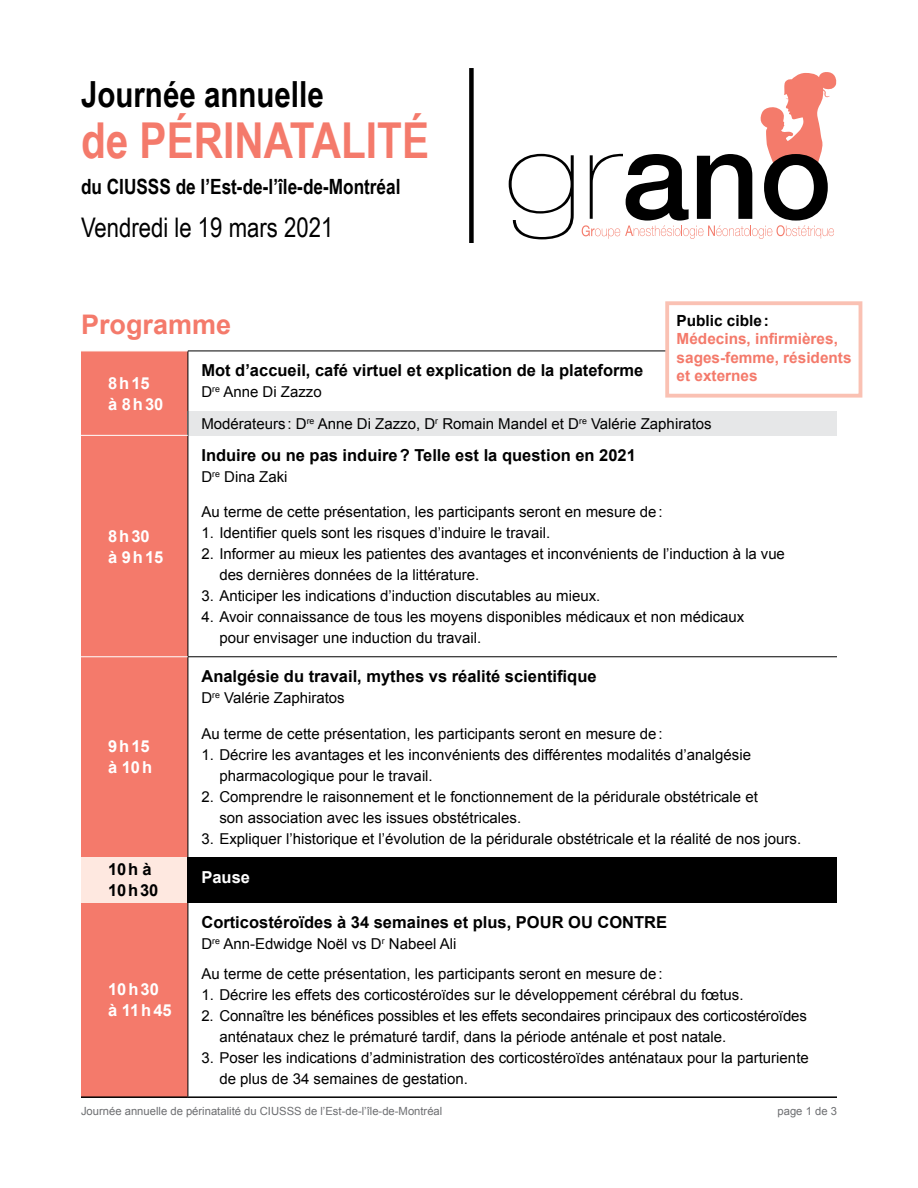
<style>
.page{position:relative;width:918px;height:1188px;background:#fff}
.page>*{position:absolute;margin:0;border:0;box-sizing:border-box;transform-origin:0 0}
.t1{font:700 49.5px "Arial Narrow";color:#f47a6b}
.t2{font:700 36px "Arial Narrow";color:#000}
.t3{font:27px "Arial Narrow";color:#000}
.t4{font:700 27px "Arial";color:#f47a6b}
.t5{font:700 21px "Arial Narrow";color:#000}
.t6{font:700 16.5px "Arial";color:#000}
.t7{font:700 16.5px/21px "Arial";letter-spacing:.125em;color:#fff}
.t8{font:700 16.5px/21px "Arial";letter-spacing:.06em;color:#fff}
.t9{font:700 16.5px/21px "Arial";letter-spacing:.055em;color:#000}
.t10{font:700 15.3px/18.5px "Arial";color:#f47a6b}
.t11{font:700 15.3px "Arial";color:#000}
.t12{font:15px/21px "Arial";color:#000}
.t13{font:11.25px "Arial";color:#6d6e71}
</style>
<div class="page">
<div style="left:81px;top:352px;width:107px;height:744px;background:#f47a6b"></div>
<div style="left:188px;top:411px;width:649px;height:24px;background:#e6e7e8"></div>
<div style="left:81px;top:857px;width:107px;height:45px;background:#fee8e0"></div>
<div style="left:188px;top:857px;width:649px;height:45px;background:#000"></div>
<hr style="left:188px;top:351px;width:649px;height:1px;background:#000">
<hr style="left:188px;top:351px;width:1px;height:60px;background:#000">
<svg style="left:188px;top:411px;width:1px;height:24px"></svg>
<hr style="left:188px;top:435px;width:1px;height:222px;background:#000">
<hr style="left:188px;top:657px;width:649px;height:1px;background:#000">
<hr style="left:188px;top:657px;width:1px;height:200px;background:#000">
<hr style="left:188px;top:902px;width:1px;height:194px;background:#000">
<hr style="left:81px;top:435px;width:107px;height:1px;background:#fff">
<hr style="left:81px;top:657px;width:107px;height:1px;background:#fff">
<hr style="left:81px;top:1096px;width:107px;height:2px;background:#000">
<hr style="left:188px;top:1096px;width:649px;height:2px;background:#000">
<svg style="left:509px;top:154px;width:65px;height:85px"></svg>
<svg style="left:582px;top:72px;width:255px;height:167px"></svg>
<div style="left:469px;top:68px;width:5px;height:175px;background:#000"></div>
<div style="left:665px;top:301px;width:197px;height:97px;background:#fff;border:4px solid #fac1b3"></div>
<h2 class="t2" style="left:81px;top:67px;width:244px">Journée annuelle</h2>
<h1 class="t1" style="left:81px;top:103px;width:350px">de PÉRINATALITÉ</h1>
<h3 class="t5" style="left:81px;top:171px;width:321px">du CIUSSS de l’Est-de-l’île-de-Montréal</h3>
<h3 class="t3" style="left:81px;top:208px;width:254px">Vendredi le 19 mars 2021</h3>
<h3 class="t4" style="left:81px;top:306px;width:152px">Programme</h3>
<p class="t7" style="left:108px;top:373px;width:57px">8h15<br>à 8h30</p>
<p class="t11" style="left:677px;top:310px;width:94px">Public cible:</p>
<p class="t10" style="left:677px;top:330px;width:176px">Médecins, infirmières, sages-femme, résidents et externes</p>
<p class="t6" style="left:201px;top:360px;width:443px">Mot d’accueil, café virtuel et explication de la plateforme</p>
<p class="t12" style="left:201px;top:377px;width:512px;line-height:31.2px">D<sup>re</sup> Anne Di Zazzo<br>Modérateurs : D<sup>re</sup> Anne Di Zazzo, D<sup>r</sup> Romain Mandel et D<sup>re</sup> Valérie Zaphiratos</p>
<p class="t7" style="left:108px;top:526px;width:57px">8h30<br>à 9h15</p>
<p class="t7" style="left:108px;top:737px;width:46px">9h15 à 10h</p>
<p class="t6" style="left:201px;top:444px;width:436px">Induire ou ne pas induire? Telle est la question en 2021</p>
<p class="t12" style="left:201px;top:466px;width:88px">D<sup>re</sup> Dina Zaki</p>
<p class="t12" style="left:201px;top:502px;width:463px">Au terme de cette présentation, les participants seront en mesure de:</p>
<p class="t12" style="left:201px;top:523px;width:350px">1. Identifier quels sont les risques d’induire le travail.</p>
<p class="t12" style="left:219px;top:544px;width:567px;text-indent:-18px">2. Informer au mieux les patientes des avantages et inconvénients de l’induction à la vue des dernières données de la littérature.</p>
<p class="t12" style="left:201px;top:586px;width:400px">3. Anticiper les indications d’induction discutables au mieux.</p>
<p class="t12" style="left:219px;top:607px;width:526px;text-indent:-18px">4. Avoir connaissance de tous les moyens disponibles médicaux et non médicaux pour envisager une induction du travail.</p>
<p class="t6" style="left:201px;top:665px;width:397px">Analgésie du travail, mythes vs réalité scientifique</p>
<p class="t12" style="left:201px;top:688px;width:145px">D<sup>re</sup> Valérie Zaphiratos</p>
<p class="t12" style="left:201px;top:723px;width:463px">Au terme de cette présentation, les participants seront en mesure de:</p>
<p class="t12" style="left:219px;top:744px;width:533px;text-indent:-18px">1. Décrire les avantages et les inconvénients des différentes modalités d’analgésie pharmacologique pour le travail.</p>
<p class="t12" style="left:219px;top:786px;width:540px;text-indent:-18px">2. Comprendre le raisonnement et le fonctionnement de la péridurale obstétricale et son association avec les issues obstétricales.</p>
<p class="t12" style="left:201px;top:828px;width:601px">3. Expliquer l’historique et l’évolution de la péridurale obstétricale et la réalité de nos jours.</p>
<p class="t9" style="left:108px;top:859px;width:52px">10h à<br>10h30</p>
<p class="t7" style="left:201px;top:867px;width:50px">Pause</p>
<p class="t8" style="left:108px;top:979px;width:65px">10h30 à 11h45</p>
<p class="t6" style="left:201px;top:911px;width:467px">Corticostéroïdes à 34 semaines et plus, POUR OU CONTRE</p>
<p class="t12" style="left:201px;top:929px;width:463px;line-height:30px">D<sup>re</sup> Ann-Edwidge Noël vs D<sup>r</sup> Nabeel Ali<br>Au terme de cette présentation, les participants seront en mesure de:</p>
<p class="t12" style="left:201px;top:984px;width:544px">1. Décrire les effets des corticostéroïdes sur le développement cérébral du fœtus.</p>
<p class="t12" style="left:219px;top:1005px;width:589px;text-indent:-18px">2. Connaître les bénéfices possibles et les effets secondaires principaux des corticostéroïdes anténataux chez le prématuré tardif, dans la période anténale et post natale.</p>
<p class="t12" style="left:219px;top:1047px;width:591px;text-indent:-18px">3. Poser les indications d’administration des corticostéroïdes anténataux pour la parturiente de plus de 34 semaines de gestation.</p>
<p class="t13" style="left:81px;top:1104px;width:363px">Journée annuelle de périnatalité du CIUSSS de l’Est-de-l’île-de-Montréal</p>
<p class="t13" style="left:778px;top:1104px;width:61px">page 1 de 3</p>
</div>
